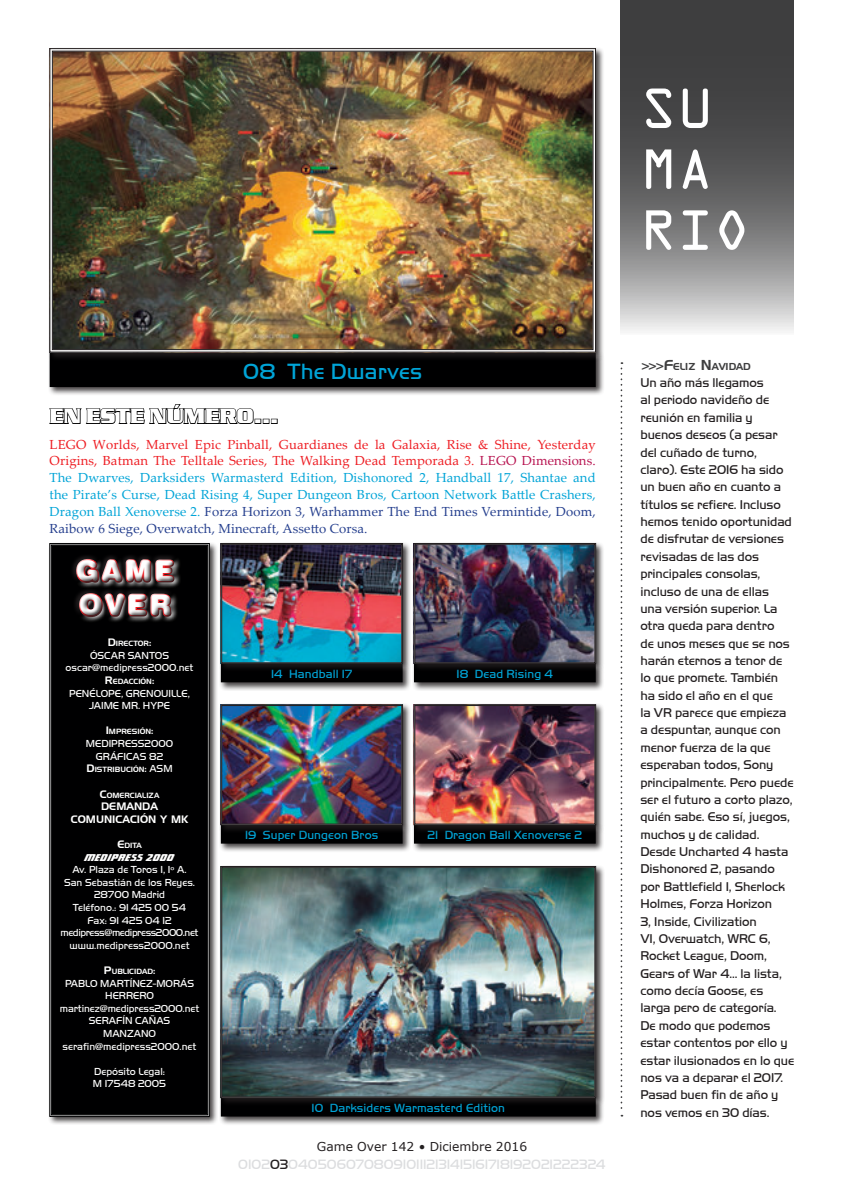
<style>
.page{position:relative;width:844px;height:1191px;background:#fff}
.page>*{position:absolute;margin:0;border:0;box-sizing:border-box;transform-origin:0 0}
.t1{font:50.75px/60.9px "OCRA Std";color:#fff}
.t2{font:28.35px/34.1px "Swiss 721 BT Black Rounded";letter-spacing:.09em;color:#fff}
.t3{font:22.75px "Handel Got D Ligh";letter-spacing:.01em;color:#00a4d7}
.t4{font:700 21.35px "Serpentine D";color:#fff}
.t5{font:14px "Handel Got D Ligh";color:#dcdddf}
.t6{font:13.12px/17.3px "Handel Got D Ligh";letter-spacing:-.005em;color:#231f20}
.t7{font:13.12px/16.8px "Palatino Linotype";letter-spacing:.01em;color:#00a4d7;text-align:justify}
.t8{font:12.25px "Handel Got D Ligh";letter-spacing:.01em;color:#00a4d7}
.t9{font:12.25px "Verdana";color:#231f20}
.t10{font:10.5px/12.6px "Handel Got D Ligh";color:#fff}
.t11{font:10.5px "Handel Gothic BT";color:#fff}
.t12{font:800 10.5px "Sonic Cut Thru BT";color:#fff}
.t13{font:9.8px "Handel Gothic BT";color:#3e3e3f}
.t14{font:7.35px "Handel Gothic BT";color:#fff}
.s1{color:#ee1d23}
.s2{color:#b81451}
.s3{color:#253f8e}
.s4{font-size:10.5px}
.s5{font-family:"Handel Got D Ligh";font-size:10.5px}
.s6{color:#231f20}
.s7{font-size:12.25px}
.s8{font-size:14px}
</style>
<div class="page">
<svg style="left:49px;top:404px;width:228px;height:20px"></svg>
<div style="left:412px;top:661px;width:192px;height:30px;background:#231f20;opacity:.85"></div>
<div style="left:414px;top:663px;width:181px;height:19px;background:#000001"></div>
<div style="left:219px;top:661px;width:192px;height:30px;background:#231f20;opacity:.85"></div>
<div style="left:221px;top:663px;width:181px;height:19px;background:#000001"></div>
<div style="left:412px;top:541px;width:192px;height:131px;background:#231f20;opacity:.85"></div>
<img style="left:414px;top:543px;width:181px;height:120px">
<div style="left:414px;top:544px;width:180px;height:119px;border:1px solid #231f20"></div>
<div style="left:219px;top:541px;width:192px;height:131px;background:#231f20;opacity:.85"></div>
<img style="left:221px;top:543px;width:181px;height:118px">
<div style="left:221px;top:544px;width:181px;height:119px;border:1px solid #231f20"></div>
<div style="left:219px;top:1095px;width:385px;height:30px;background:#231f20;opacity:.85"></div>
<div style="left:221px;top:1097px;width:374px;height:19px;background:#000001"></div>
<div style="left:219px;top:864px;width:385px;height:242px;background:#231f20;opacity:.85"></div>
<img style="left:221px;top:866px;width:374px;height:232px">
<div style="left:221px;top:867px;width:373px;height:230px;border:1px solid #231f20"></div>
<div style="left:412px;top:823px;width:192px;height:29px;background:#231f20;opacity:.85"></div>
<div style="left:414px;top:825px;width:181px;height:18px;background:#000001"></div>
<div style="left:219px;top:823px;width:192px;height:29px;background:#231f20;opacity:.85"></div>
<div style="left:221px;top:825px;width:181px;height:18px;background:#000001"></div>
<div style="left:412px;top:703px;width:192px;height:131px;background:#231f20;opacity:.85"></div>
<img style="left:414px;top:704px;width:181px;height:121px">
<div style="left:414px;top:705px;width:180px;height:119px;border:1px solid #231f20"></div>
<div style="left:219px;top:703px;width:192px;height:131px;background:#231f20;opacity:.85"></div>
<img style="left:221px;top:704px;width:181px;height:121px">
<div style="left:221px;top:705px;width:181px;height:119px;border:1px solid #231f20"></div>
<svg style="left:620px;top:0;width:174px;height:331px;background:#6a6a6b"></svg>
<div style="left:48px;top:350px;width:556px;height:46px;background:#231f20;opacity:.85"></div>
<div style="left:50px;top:352px;width:545px;height:35px;background:#000001"></div>
<div style="left:48px;top:47px;width:556px;height:314px;background:#231f20;opacity:.85"></div>
<img style="left:49px;top:48px;width:547px;height:304px">
<div style="left:52px;top:51px;width:541px;height:299px;border:1px solid #231f20"></div>
<svg style="left:620px;top:362px;width:2px;height:754px"></svg>
<div style="left:48px;top:541px;width:170px;height:584px;background:#231f20;opacity:.85"></div>
<div style="left:49px;top:543px;width:160px;height:573px;background:#000001"></div>
<div style="left:51px;top:545px;width:157px;height:570px;border:1px solid #000001"></div>
<svg style="left:75px;top:542px;width:101px;height:84px"></svg>
<div style="left:70px;top:552px;width:107px;height:67px;background:#000001"></div>
<div style="left:75px;top:556px;width:107px;height:68px;background:#231f20;opacity:.85"></div>
<h1 class="t1" style="left:640px;top:83px;width:111px">SU<br>MA<br>RIO</h1>
<h3 class="t3" style="left:243px;top:358px;width:180px">08 The Dwarves</h3>
<h3 class="t4" style="left:50px;top:404px;width:230px">EN ESTE NÚMERO...</h3>
<p class="t7" style="left:50px;top:435px;width:547px"><span class="s1">LEGO Worlds, Marvel Epic Pinball, Guardianes de la Galaxia, Rise &amp; Shine, Yesterday Origins, Batman The Telltale Series, The Walking Dead Temporada 3.</span> <span class="s2">LEGO Dimensions.<br></span>The Dwarves, Darksiders Warmasterd Edition, Dishonored 2, Handball 17, Shantae and the Pirate’s Curse, Dead Rising 4, Super Dungeon Bros, Cartoon Network Battle Crashers, Dragon Ball Xenoverse 2. <span class="s3">Forza Horizon 3, Warhammer The End Times Vermintide, Doom, Raibow 6 Siege, Overwatch, Minecraft, Assetto Corsa.</span></p>
<h2 class="t2" style="left:76px;top:554px;width:99px">GAME<br>OVER</h2>
<p class="t14" style="left:108px;top:639px;width:45px"><span class="s4">D</span>IRECTOR<span class="s4">:</span></p>
<p class="t10" style="left:66px;top:649px;width:129px;text-indent:24px">Óscar Santos oscar@medipress2000.net</p>
<p class="t14" style="left:105px;top:677px;width:51px"><span class="s4">R</span>EDACCIÓN<span class="s4">:</span></p>
<p class="t10" style="left:69px;top:687px;width:92px">PENÉLOPE, Grenouille</p>
<p class="t10" style="left:188px;top:687px;width:4px">,</p>
<p class="t10" style="left:89px;top:699px;width:75px">Jaime Mr. hype</p>
<p class="t14" style="left:106px;top:727px;width:49px"><span class="s4">I</span> MPRESIÓN<span class="s4">:</span></p>
<p class="t10" style="left:86px;top:737px;width:23px">MEdipress</p>
<p class="t10" style="left:96px;top:737px;width:79px;text-indent:49px">2000 gráficas 82</p>
<p class="t14" style="left:87px;top:765px;width:86px"><span class="s4">D</span>ISTRIBUCIÓN<span class="s4">:</span> <span class="s5">ASM</span></p>
<p class="t14" style="left:100px;top:790px;width:61px"><span class="s4">C</span>OMERCIALIZA</p>
<p class="t11" style="left:101px;top:800px;width:10px">DEMA</p>
<p class="t11" style="left:134px;top:800px;width:17px">NDA</p>
<p class="t11" style="left:71px;top:812px;width:10px">COMU</p>
<p class="t11" style="left:104px;top:812px;width:15px">NICACIÓ</p>
<p class="t11" style="left:148px;top:812px;width:41px">N Y MK</p>
<p class="t14" style="left:117px;top:841px;width:26px"><span class="s4">E</span>DITA</p>
<p class="t12" style="left:85px;top:850px;width:91px">MEDIPRESS 2000</p>
<p class="t10" style="left:61px;top:863px;width:139px;text-align:center">Av. Plaza de Toros 1, 1º A.<br>San Sebastián de los Reyes.<br>28700 Madrid<br>Teléfono.: 91 425 00 54<br>Fax: 91 425 04 12 medipress@medipress2000.net www.medipress2000.net</p>
<p class="t14" style="left:104px;top:967px;width:53px"><span class="s4">P</span>UBLICIDAD<span class="s4">:</span></p>
<p class="t10" style="left:65px;top:977px;width:21px">Pablo</p>
<p class="t10" style="left:100px;top:977px;width:65px">Martínez-Mor</p>
<p class="t10" style="left:180px;top:977px;width:14px">ás</p>
<p class="t10" style="left:105px;top:989px;width:14px">Herrero</p>
<p class="t10" style="left:60px;top:1002px;width:141px">martinez@medipress2000.net</p>
<p class="t10" style="left:89px;top:1014px;width:83px">SERAFÍN CAÑAS</p>
<p class="t10" style="left:103px;top:1027px;width:9px">MANZAN</p>
<p class="t10" style="left:63px;top:1027px;width:135px;text-indent:86px">O serafin@medipress2000.net</p>
<p class="t10" style="left:93px;top:1065px;width:75px">Depósito Legal:<br>M 17548 2005</p>
<p class="t8" style="left:271px;top:667px;width:83px">14 Handball 17</p>
<p class="t8" style="left:456px;top:667px;width:98px">18 Dead Rising 4</p>
<p class="t8" style="left:245px;top:828px;width:134px">19 Super Dungeon Bros</p>
<p class="t8" style="left:427px;top:828px;width:156px">21 Dragon Ball Xenoverse 2</p>
<p class="t8" style="left:311px;top:1101px;width:195px">10 Darksiders Warmasterd Edition</p>
<p class="t9" style="left:317px;top:1138px;width:212px">Game Over 142 • Diciembre 2016</p>
<p class="t5" style="left:238px;top:1156px;width:369px">0102<span class="s6">03</span>040506070809101112131415161718192021222324</p>
<p class="t13" style="left:640px;top:360px;width:112px"><span class="s7">&gt;&gt;&gt;</span><span class="s8">F</span>ELIZ <span class="s8">N</span>AVIDAD</p>
<p class="t6" style="left:640px;top:374px;width:155px">Un año más llegamos<br>al periodo navideño de reunión en familia y buenos deseos (a pesar del cuñado de turno, claro). Este 2016 ha sido un buen año en cuanto a títulos se refiere. Incluso hemos tenido oportunidad de disfrutar de versiones revisadas de las dos principales consolas, incluso de una de ellas<br>una versión superior. La otra queda para dentro<br>de unos meses que se nos harán eternos a tenor de lo que promete. También ha sido el año en el que<br>la VR parece que empieza a despuntar, aunque con menor fuerza de la que esperaban todos, Sony principalmente. Pero puede ser el futuro a corto plazo, quién sabe. Eso sí, juegos, muchos y de calidad.<br>Desde Uncharted 4 hasta<br>Dishonored 2, pasando por Battlefield 1, Sherlock<br>Holmes, Forza Horizon<br>3, Inside, Civilization<br>VI, Overwatch, WRC 6,<br>Rocket League, Doom,<br>Gears of War 4... la lista, como decía Goose, es larga pero de categoría.<br>De modo que podemos estar contentos por ello y estar ilusionados en lo que nos va a deparar el 2017.<br>Pasad buen fin de año y nos vemos en 30 días.</p>
</div>
